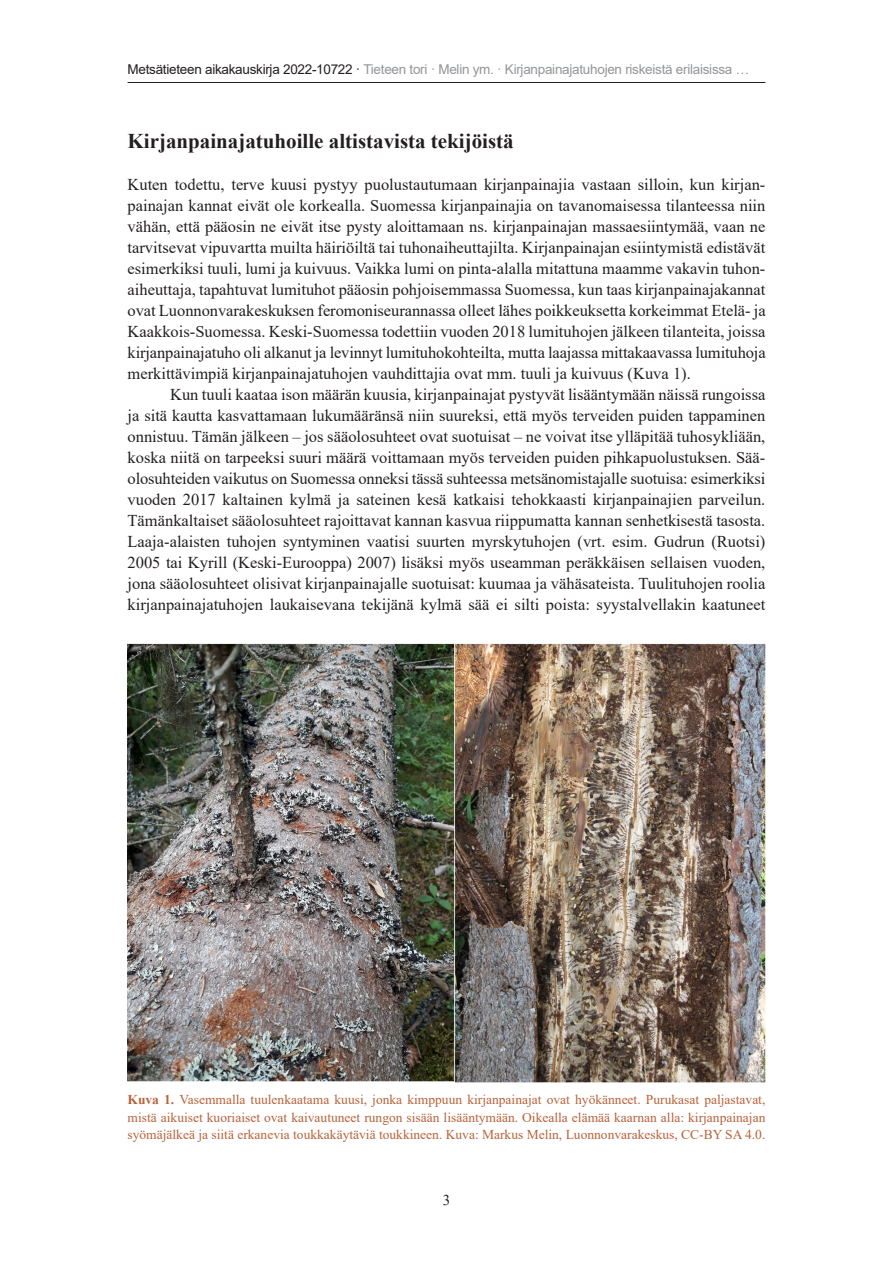
<style>
.page{position:relative;width:893px;height:1263px;background:#fff}
.page>*{position:absolute;margin:0;border:0;box-sizing:border-box;transform-origin:0 0}
.heading-1{font:700 21px "Times New Roman";color:#231f20}
.body-text{font:16.5px/21px "Times New Roman";color:#231f20;text-align:justify}
.body-text-1st{font:16.5px/21px "Times New Roman";color:#231f20;text-align:justify}
.t1{font:15px "Times New Roman";color:#231f20}
.fig-caption{font:13.5px/17.2px "Times New Roman";color:#b7623a;text-align:justify}
.t2{font:13.5px "Arial";letter-spacing:-.02em;color:#939598}
.s1{color:#231f20}
.s2{font-weight:700}
</style>
<div class="page">
<hr style="left:128px;top:82px;width:637px;height:1px;background:#231f20">
<img style="left:128px;top:643px;width:637px;height:439px">
<p class="t2" style="left:128px;top:60px;width:623px"><span class="s1">Metsätieteen aikakauskirja 2022-10722 ·</span> Tieteen tori · Melin ym. · Kirjanpainajatuhojen riskeistä erilaisissa …</p>
<p class="heading-1" style="left:128px;top:125px;width:388px">Kirjanpainajatuhoille altistavista tekijöistä</p>
<p class="body-text-1st" style="left:128px;top:173px;width:640px">Kuten todettu, terve kuusi pystyy puolustautumaan kirjanpainajia vastaan silloin, kun kirjan&shy;painajan kannat eivät ole korkealla. Suomessa kirjanpainajia on tavanomaisessa tilanteessa niin vähän, että pääosin ne eivät itse pysty aloittamaan ns. kirjanpainajan massaesiintymää, vaan ne tarvitsevat vipuvartta muilta häiriöiltä tai tuhonaiheuttajilta. Kirjanpainajan esiintymistä edistävät esimerkiksi tuuli, lumi ja kuivuus. Vaikka lumi on pinta-alalla mitattuna maamme vakavin tuhon&shy;aiheuttaja, tapahtuvat lumituhot pääosin pohjoisemmassa Suomessa, kun taas kirjanpainajakannat ovat Luonnonvarakeskuksen feromoniseurannassa olleet lähes poikkeuksetta korkeimmat Etelä- ja Kaakkois-Suomessa. Keski-Suomessa todettiin vuoden 2018 lumituhojen jälkeen tilanteita, joissa kirjanpainajatuho oli alkanut ja levinnyt lumituhokohteilta, mutta laajassa mittakaavassa lumituhoja merkittävimpiä kirjanpainajatuhojen vauhdittajia ovat mm. tuuli ja kuivuus (Kuva 1).</p>
<p class="body-text" style="left:128px;top:383px;width:639px;text-indent:43px">Kun tuuli kaataa ison määrän kuusia, kirjanpainajat pystyvät lisääntymään näissä rungoissa ja sitä kautta kasvattamaan lukumääränsä niin suureksi, että myös terveiden puiden tappaminen onnistuu. Tämän jälkeen – jos sääolosuhteet ovat suotuisat – ne voivat itse ylläpitää tuhosykliään, koska niitä on tarpeeksi suuri määrä voittamaan myös terveiden puiden pihkapuolustuksen. Sää&shy;olosuhteiden vaikutus on Suomessa onneksi tässä suhteessa metsänomistajalle suotuisa: esimerkiksi vuoden 2017 kaltainen kylmä ja sateinen kesä katkaisi tehokkaasti kirjanpainajien parveilun.<br>Tämänkaltaiset sääolosuhteet rajoittavat kannan kasvua riippumatta kannan senhetkisestä tasosta.<br>Laaja-alaisten tuhojen syntyminen vaatisi suurten myrskytuhojen (vrt. esim. Gudrun (Ruotsi)<br>2005 tai Kyrill (Keski-Eurooppa) 2007) lisäksi myös useamman peräkkäisen sellaisen vuoden, jona sääolosuhteet olisivat kirjanpainajalle suotuisat: kuumaa ja vähäsateista. Tuulituhojen roolia kirjanpainajatuhojen laukaisevana tekijänä kylmä sää ei silti poista: syystalvellakin kaatuneet</p>
<p class="fig-caption" style="left:128px;top:1091px;width:639px"><span class="s2">Kuva 1.</span> Vasemmalla tuulenkaatama kuusi, jonka kimppuun kirjanpainajat ovat hyökänneet. Purukasat paljastavat, mistä aikuiset kuoriaiset ovat kaivautuneet rungon sisään lisääntymään. Oikealla elämää kaarnan alla: kirjanpainajan syömäjälkeä ja siitä erkanevia toukkakäytäviä toukkineen. Kuva: Markus Melin, Luonnonvarakeskus, CC-BY SA 4.0.</p>
<p class="t1" style="left:443px;top:1190px;width:9px">3</p>
</div>
